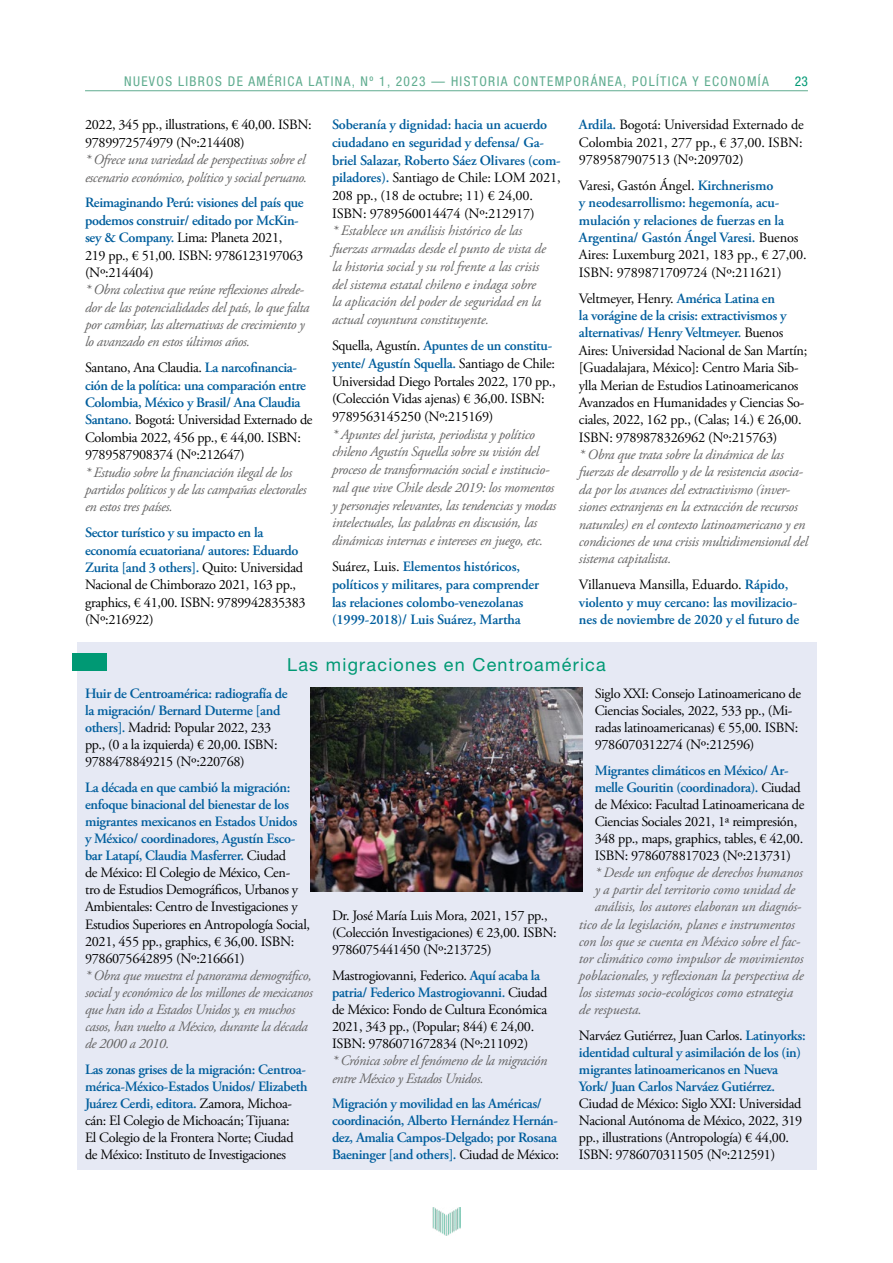
<style>
.page{position:relative;width:893px;height:1263px;background:#fff}
.page>*{position:absolute;margin:0;border:0;box-sizing:border-box;transform-origin:0 0}
.t1{font:18px "Helvetica Neue LT Std";letter-spacing:.07em;color:#009974}
.t2{font:14.25px/17.1px "Adobe Garamond Pro";letter-spacing:-.025em;color:#000}
.t3{font:italic 14.25px/17.4px "Adobe Garamond Pro";letter-spacing:-.02em;color:#646363}
.t4{font:600 14.25px/17.4px "Adobe Garamond Pro";letter-spacing:-.01em;color:#005e9d}
.t5{font:condensed 13.5px "Helvetica Neue LT Std";letter-spacing:.1em;color:#5fac8f}
.t6{font:condensed 13.5px "Helvetica Neue LT Std";color:#009974}
.s1{font-weight:400;color:#000}
.s2{font-weight:600;color:#005e9d}
</style>
<div class="page">
<img style="left:433px;top:1208px;width:27px;height:27px">
<hr style="left:85px;top:90px;width:723px;height:1px;background:#5fac8f">
<div style="left:77px;top:642px;width:739px;height:527px;background:#e6e9f4"></div>
<div style="left:72px;top:653px;width:34px;height:17px;background:#009974"></div>
<img style="left:311px;top:687px;width:271px;height:204px">
<p class="t5" style="left:124px;top:74px;width:646px">NUEVOS LIBROS DE AMÉRICA LATINA, Nº 1, 2023 — HISTORIA CONTEMPORÁNEA, POLÍTICA Y ECONOMÍA</p>
<p class="t6" style="left:795px;top:74px;width:14px">23</p>
<p class="t2" style="left:85px;top:117px;width:228px">2022, 345 pp., illustrations, € 40,00. ISBN:<br>9789972574979 (Nº:214408)</p>
<p class="t3" style="left:85px;top:151px;width:224px">* Ofrece una variedad de perspectivas sobre el escenario económico, político y social peruano.</p>
<p class="t4" style="left:85px;top:194px;width:220px">Reimaginando Perú: visiones del país que podemos construir/ editado por McKin&shy;sey &amp; Company. <span class="s1">Lima: Planeta 2021, 219 pp., € 51,00. ISBN: 9786123197063 (Nº:214404)</span></p>
<p class="t3" style="left:85px;top:281px;width:226px">* Obra colectiva que reúne reflexiones alrede&shy;dor de las potencialidades del país, lo que falta por cambiar, las alternativas de crecimiento y lo avanzado en estos últimos años.</p>
<p class="t2" style="left:85px;top:360px;width:229px">Santano, Ana Claudia. <span class="s2">La narcofinancia&shy;ción de la política: una comparación entre Colombia, México y Brasil/ Ana Claudia Santano.</span> Bogotá: Universidad Externado de Colombia 2022, 456 pp., € 44,00. ISBN:<br>9789587908374 (Nº:212647)</p>
<p class="t3" style="left:85px;top:464px;width:223px">* Estudio sobre la financiación ilegal de los partidos políticos y de las campañas electorales en estos tres países.</p>
<p class="t2" style="left:85px;top:524px;width:222px"><span class="s2">Sector turístico y su impacto en la economía ecuatoriana/ autores: Eduardo Zurita [and 3 others].</span> Quito: Universidad Nacional de Chimborazo 2021, 163 pp., graphics, € 41,00. ISBN: 9789942835383 (Nº:216922)</p>
<p class="t2" style="left:579px;top:117px;width:226px;text-align:justify"><span class="s2">Ardila.</span> Bogotá: Universidad Externado de Colombia 2021, 277 pp., € 37,00. ISBN:<br>9789587907513 (Nº:209702)</p>
<p class="t4" style="left:579px;top:177px;width:229px"><span class="s1">Varesi, Gastón Ángel.</span> Kirchnerismo<br>y neodesarrollismo: hegemonía, acu&shy;mulación y relaciones de fuerzas en la Argentina/ Gastón Ángel Varesi. <span class="s1">Buenos Aires: Luxemburg 2021, 183 pp., € 27,00.<br>ISBN: 9789871709724 (Nº:211621)</span></p>
<p class="t2" style="left:579px;top:290px;width:230px">Veltmeyer, Henry. <span class="s2">América Latina en<br>la vorágine de la crisis: extractivismos y alternativas/ Henry Veltmeyer.</span> Buenos Aires: Universidad Nacional de San Martín; [Guadalajara, México]: Centro Maria Sib&shy;ylla Merian de Estudios Latinoamericanos Avanzados en Humanidades y Ciencias So&shy;ciales, 2022, 162 pp., (Calas; 14.) € 26,00.<br>ISBN: 9789878326962 (Nº:215763)</p>
<p class="t3" style="left:579px;top:446px;width:230px">* Obra que trata sobre la dinámica de las fuerzas de desarrollo y de la resistencia asocia&shy;da por los avances del extractivismo (inver&shy;siones extranjeras en la extracción de recursos naturales) en el contexto latinoamericano y en condiciones de una crisis multidimensional del sistema capitalista.</p>
<p class="t4" style="left:579px;top:576px;width:222px"><span class="s1">Villanueva Mansilla, Eduardo.</span> Rápido, violento y muy cercano: las movilizacio&shy;nes de noviembre de 2020 y el futuro de</p>
<p class="t1" style="left:287px;top:654px;width:320px">Las migraciones en Centroamérica</p>
<p class="t4" style="left:332px;top:116px;width:230px">Soberanía y dignidad: hacia un acuerdo ciudadano en seguridad y defensa/ Ga&shy;briel Salazar, Roberto Sáez Olivares (com&shy;piladores). <span class="s1">Santiago de Chile: LOM 2021, 208 pp., (18 de octubre; 11) € 24,00.<br>ISBN: 9789560014474 (Nº:212917)</span></p>
<p class="t3" style="left:332px;top:222px;width:216px">* Establece un análisis histórico de las fuerzas armadas desde el punto de vista de la historia social y su rol frente a las crisis del sistema estatal chileno e indaga sobre la aplicación del poder de seguridad en la actual coyuntura constituyente.</p>
<p class="t2" style="left:332px;top:337px;width:225px;line-height:17.7px">Squella, Agustín. <span class="s2">Apuntes de un constitu&shy;yente/ Agustín Squella.</span> Santiago de Chile:<br>Universidad Diego Portales 2022, 170 pp., (Colección Vidas ajenas) € 36,00. ISBN:<br>9789563145250 (Nº:215169)</p>
<p class="t3" style="left:332px;top:426px;width:226px">* Apuntes del jurista, periodista y político chileno Agustín Squella sobre su visión del proceso de transformación social e institucio&shy;nal que vive Chile desde 2019: los momentos y personajes relevantes, las tendencias y modas intelectuales, las palabras en discusión, las dinámicas internas e intereses en juego, etc.</p>
<p class="t4" style="left:332px;top:558px;width:209px"><span class="s1">Suárez, Luis.</span> Elementos históricos, políticos y militares, para comprender las relaciones colombo-venezolanas (1999-2018)/ Luis Suárez, Martha</p>
<p class="t2" style="left:85px;top:685px;width:204px"><span class="s2">Huir de Centroamérica: radiografía de la migración/ Bernard Duterme [and others].</span> Madrid: Popular 2022, 233 pp., (0 a la izquierda) € 20,00. ISBN:<br>9788478849215 (Nº:220768)</p>
<p class="t2" style="left:85px;top:779px;width:226px"><span class="s2">La década en que cambió la migración: enfoque binacional del bienestar de los migrantes mexicanos en Estados Unidos<br>y México/ coordinadores, Agustín Esco&shy;bar Latapí, Claudia Masferrer.</span> Ciudad<br>de México: El Colegio de México, Cen-<br>tro de Estudios Demográficos, Urbanos y Ambientales: Centro de Investigaciones y Estudios Superiores en Antropología Social, 2021, 455 pp., graphics, € 36,00. ISBN:<br>9786075642895 (Nº:216661)</p>
<p class="t3" style="left:85px;top:967px;width:229px">* Obra que muestra el panorama demográfico, social y económico de los millones de mexicanos que han ido a Estados Unidos y, en muchos casos, han vuelto a México, durante la década de 2000 a 2010.</p>
<p class="t2" style="left:85px;top:1061px;width:224px"><span class="s2">Las zonas grises de la migración: Centroa&shy;mérica-México-Estados Unidos/ Elizabeth Juárez Cerdi, editora.</span> Zamora, Michoa&shy;cán: El Colegio de Michoacán; Tijuana:<br>El Colegio de la Frontera Norte; Ciudad de México: Instituto de Investigaciones</p>
<p class="t2" style="left:332px;top:907px;width:226px">Dr. José María Luis Mora, 2021, 157 pp., (Colección Investigaciones) € 23,00. ISBN:<br>9786075441450 (Nº:213725)</p>
<p class="t2" style="left:332px;top:967px;width:217px">Mastrogiovanni, Federico. <span class="s2">Aquí acaba la patria/ Federico Mastrogiovanni.</span> Ciudad de México: Fondo de Cultura Económica 2021, 343 pp., (Popular; 844) € 24,00.<br>ISBN: 9786071672834 (Nº:211092)</p>
<p class="t3" style="left:332px;top:1053px;width:217px">* Crónica sobre el fenómeno de la migración entre México y Estados Unidos.</p>
<p class="t4" style="left:332px;top:1095px;width:229px">Migración y movilidad en las Américas/ coordinación, Alberto Hernández Hernán&shy;dez, Amalia Campos-Delgado; por Rosana Baeninger [and others]. <span class="s1">Ciudad de México:</span></p>
<p class="t2" style="left:595px;top:685px;width:208px">Siglo XXI: Consejo Latinoamericano de Ciencias Sociales, 2022, 533 pp., (Mi&shy;radas latinoamericanas) € 55,00. ISBN:<br>9786070312274 (Nº:212596)</p>
<p class="t2" style="left:595px;top:762px;width:211px"><span class="s2">Migrantes climáticos en México/ Ar&shy;melle Gouritin (coordinadora).</span> Ciudad de México: Facultad Latinoamericana de Ciencias Sociales 2021, 1ª reimpresión, 348 pp., maps, graphics, tables, € 42,00.<br>ISBN: 9786078817023 (Nº:213731)</p>
<p class="t3" style="left:595px;top:864px;width:209px">* Desde un enfoque de derechos humanos</p>
<p class="t3" style="left:595px;top:881px;width:202px">y a partir del territorio como unidad de</p>
<p class="t3" style="left:595px;top:899px;width:208px">análisis, los autores elaboran un diagnós-</p>
<p class="t3" style="left:579px;top:916px;width:217px">tico de la legislación, planes e instrumentos</p>
<p class="t3" style="left:579px;top:933px;width:223px">con los que se cuenta en México sobre el fac-</p>
<p class="t3" style="left:579px;top:950px;width:226px">tor climático como impulsor de movimientos</p>
<p class="t3" style="left:579px;top:967px;width:226px">poblacionales, y reflexionan la perspectiva de</p>
<p class="t3" style="left:579px;top:984px;width:216px">los sistemas socio-ecológicos como estrategia</p>
<p class="t3" style="left:579px;top:1001px;width:64px">de respuesta.</p>
<p class="t4" style="left:579px;top:1027px;width:228px"><span class="s1">Narváez Gutiérrez, Juan Carlos.</span> Latinyorks: identidad cultural y asimilación de los (in) migrantes latinoamericanos en Nueva York/ Juan Carlos Narváez Gutiérrez.</p>
<p class="t2" style="left:579px;top:1095px;width:225px">Ciudad de México: Siglo XXI: Universidad Nacional Autónoma de México, 2022, 319 pp., illustrations (Antropología) € 44,00.<br>ISBN: 9786070311505 (Nº:212591)</p>
</div>
